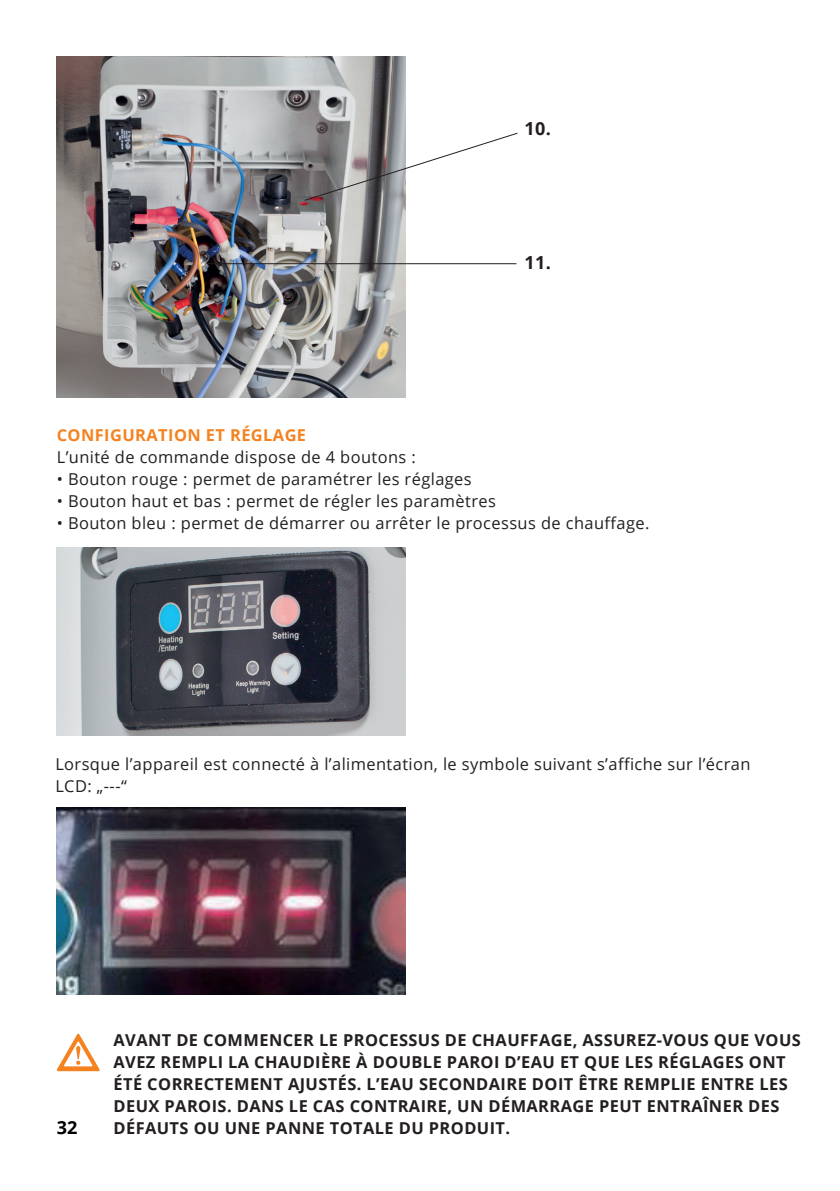
<style>
.page{position:relative;width:840px;height:1191px;background:#fff}
.page>*{position:absolute;margin:0;border:0;box-sizing:border-box;transform-origin:0 0}
.t1{font:700 18px "Open Sans";color:#231f20}
.t2{font:700 18px "Open Sans";color:#000001}
.t3{font:16.4px/22px "Open Sans";letter-spacing:.025em;color:#231f20}
.t4{font:700 16.4px/22px "Open Sans";letter-spacing:.025em;color:#231f20}
.t5{font:700 16.4px "Open Sans";letter-spacing:.025em;color:#f58220}
</style>
<div class="page">
<img style="left:57px;top:807px;width:348px;height:187px">
<svg style="left:56px;top:1033px;width:44px;height:38px"></svg>
<img style="left:57px;top:57px;width:348px;height:341px">
<img style="left:57px;top:548px;width:348px;height:187px">
<svg style="left:303px;top:132px;width:215px;height:70px"></svg>
<hr style="left:207px;top:263px;width:309px;height:1px;background:#231f20">
<p class="t1" style="left:524px;top:116px;width:28px">10.</p>
<p class="t1" style="left:524px;top:250px;width:28px">11.</p>
<p class="t5" style="left:57px;top:423px;width:251px">CONFIGURATION ET RÉGLAGE</p>
<p class="t3" style="left:57px;top:445px;width:360px">L’unité de commande dispose de 4 boutons :</p>
<p class="t3" style="left:57px;top:467px;width:416px">• Bouton rouge : permet de paramétrer les réglages</p>
<p class="t3" style="left:57px;top:489px;width:440px">• Bouton haut et bas : permet de régler les paramètres</p>
<p class="t3" style="left:57px;top:511px;width:593px">• Bouton bleu : permet de démarrer ou arrêter le processus de chauffage.</p>
<p class="t3" style="left:55px;top:752px;width:696px">Lorsque l’appareil est connecté à l’alimentation, le symbole suivant s’affiche sur l’écran<br>LCD: „---“</p>
<p class="t2" style="left:57px;top:1115px;width:22px">32</p>
<p class="t4" style="left:113px;top:1028px;width:688px">AVANT DE COMMENCER LE PROCESSUS DE CHAUFFAGE, ASSUREZ-VOUS QUE VOUS AVEZ REMPLI LA CHAUDIÈRE À DOUBLE PAROI D’EAU ET QUE LES RÉGLAGES ONT ÉTÉ CORRECTEMENT AJUSTÉS. L’EAU SECONDAIRE DOIT ÊTRE REMPLIE ENTRE LES DEUX PAROIS. DANS LE CAS CONTRAIRE, UN DÉMARRAGE PEUT ENTRAÎNER DES DÉFAUTS OU UNE PANNE TOTALE DU PRODUIT.</p>
</div>
